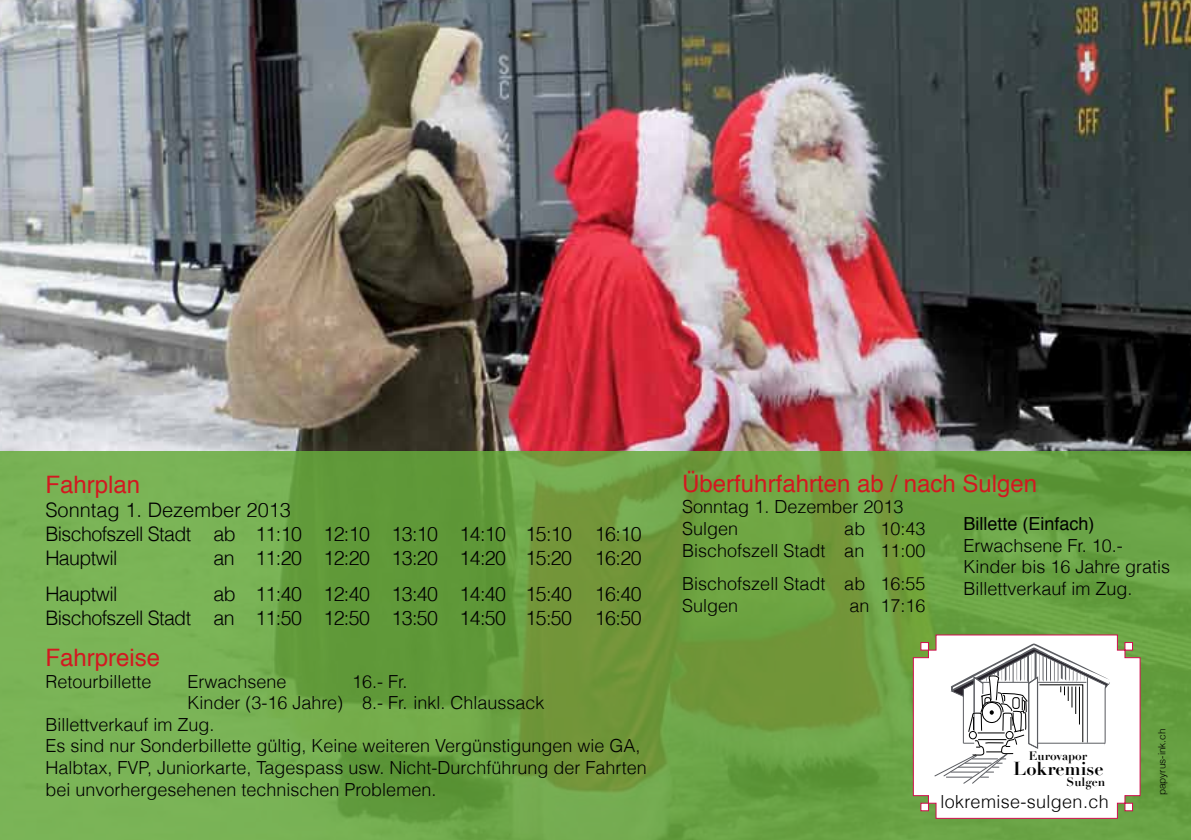
<style>
.page{position:relative;width:1191px;height:840px;background:#fff}
.page>*{position:absolute;margin:0;border:0;box-sizing:border-box;transform-origin:0 0}
.t1{font:24px "Helvetica";color:#d31820}
.t2{font:300 20px/24px "Helvetica";letter-spacing:-.03em;color:#000}
.t3{font:700 18.4px "Didot";color:#000}
.t4{font:300 18px/21.6px "Helvetica";color:#000}
.t5{font:300 18px "Helvetica";letter-spacing:.02em;color:#000}
.t6{font:18px "Helvetica";color:#000}
.t7{font:700 12px "Didot";color:#000}
.t8{font:300 10px "Helvetica";color:#000}
</style>
<div class="page">
<img style="left:0;top:0;width:1191px;height:451px">
<svg style="left:0;top:451px;width:1191px;height:388px;background:#6ea345"></svg>
<svg style="left:913px;top:634px;width:227px;height:184px"></svg>
<h1 class="t1" style="left:682px;top:464px;width:356px">Überfuhrfahrten ab / nach Sulgen</h1>
<p class="t4" style="left:682px;top:496px;width:223px">Sonntag 1. Dezember 2013<br>Sulgen</p>
<h1 class="t1" style="left:45px;top:466px;width:96px">Fahrplan</h1>
<p class="t2" style="left:45px;top:497px;width:597px">Sonntag 1. Dezember 2013<br>Bischofszell Stadt ab 11:10 12:10 13:10 14:10 15:10 16:10<br>Hauptwil</p>
<p class="t6" style="left:963px;top:509px;width:133px">Billette (Einfach)</p>
<p class="t4" style="left:963px;top:534px;width:208px">Erwachsene Fr. 10.-<br>Kinder bis 16 Jahre gratis<br>Billettverkauf im Zug.</p>
<p class="t4" style="left:682px;top:517px;width:245px;text-align:right">ab 10:43<br>Bischofszell Stadt an 11:00</p>
<p class="t4" style="left:682px;top:572px;width:245px">Bischofszell Stadt ab 16:55<br>Sulgen</p>
<p class="t2" style="left:213px;top:545px;width:429px">an 11:20 12:20 13:20 14:20 15:20 16:20</p>
<p class="t2" style="left:45px;top:581px;width:597px;text-align:right">ab 11:40 12:40 13:40 14:40 15:40 16:40<br>Bischofszell Stadt an 11:50 12:50 13:50 14:50 15:50 16:50</p>
<h1 class="t1" style="left:45px;top:638px;width:116px">Fahrpreise</h1>
<p class="t4" style="left:45px;top:669px;width:108px">Retourbillette</p>
<p class="t4" style="left:187px;top:669px;width:101px">Erwachsene</p>
<p class="t4" style="left:352px;top:669px;width:57px">16.- Fr.</p>
<p class="t4" style="left:187px;top:691px;width:359px">Kinder (3-16 Jahre) 8.- Fr. inkl. Chlaussack</p>
<p class="t4" style="left:45px;top:713px;width:171px">Billettverkauf im Zug.</p>
<p class="t4" style="left:45px;top:734px;width:596px">Es sind nur Sonderbillette gültig, Keine weiteren Vergünstigungen wie GA,</p>
<p class="t4" style="left:45px;top:756px;width:603px">Halbtax, FVP, Juniorkarte, Tagespass usw. Nicht-Durchführung der Fahrten</p>
<p class="t4" style="left:45px;top:777px;width:392px">bei unvorhergesehenen technischen Problemen.</p>
<p class="t7" style="left:1066px;top:774px;width:40px">Sulgen</p>
<p class="t2" style="left:45px;top:581px;width:74px">Hauptwil</p>
<p class="t4" style="left:849px;top:594px;width:78px">an 17:16</p>
<p class="t8" style="left:1155px;top:795px;width:68px;rotate:-90deg">papyrus-ink.ch</p>
<p class="t7" style="left:1029px;top:748px;width:60px">Eurovapor</p>
<p class="t3" style="left:1013px;top:757px;width:92px">Lokremise</p>
<p class="t5" style="left:940px;top:790px;width:170px">lokremise-sulgen.ch</p>
</div>
